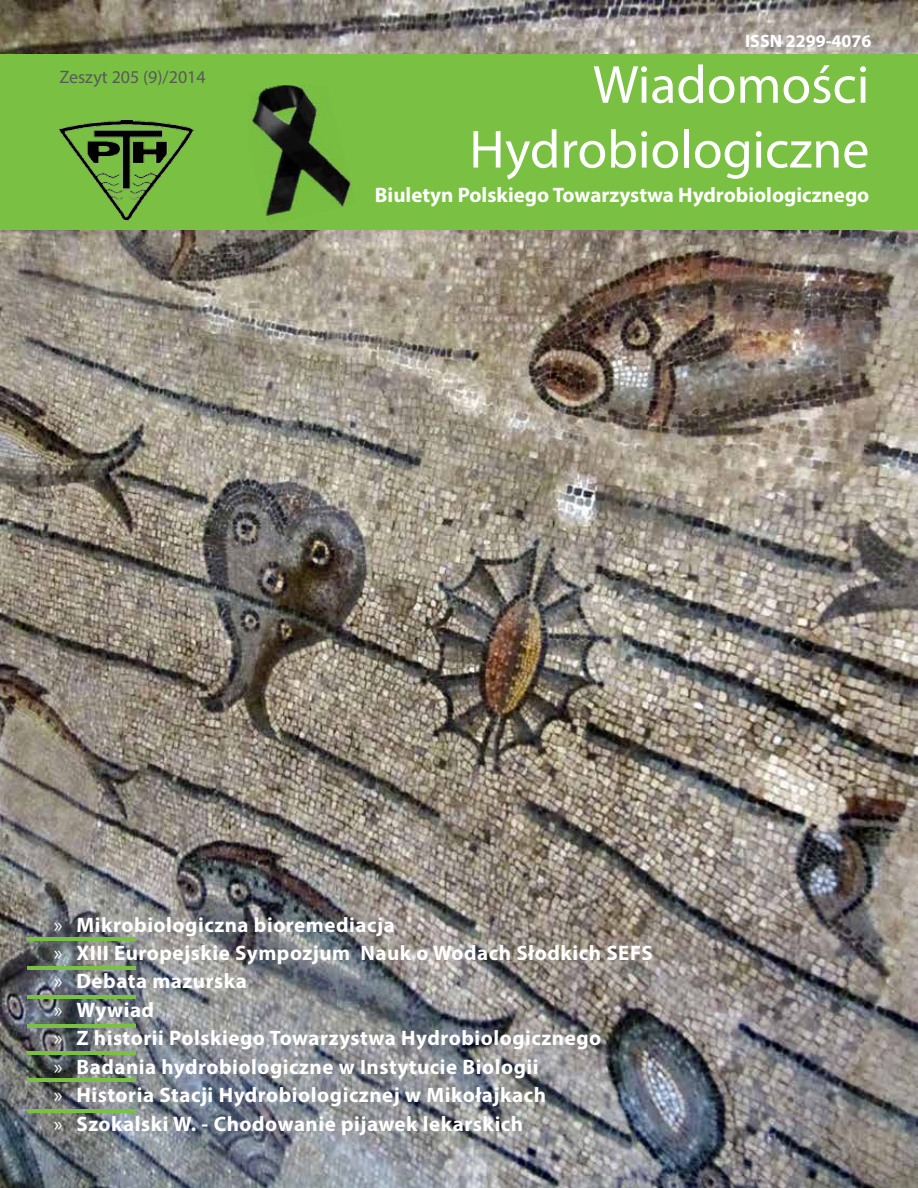
<style>
.page{position:relative;width:918px;height:1188px;background:#fff}
.page>*{position:absolute;margin:0;border:0;box-sizing:border-box;transform-origin:0 0}
.t1{font:54px/64.8px "Myriad Pro";color:#fff;text-align:right}
.t2{font:700 21px/28.5px "Myriad Pro";letter-spacing:.025em;color:#fff}
.t3{font:700 21px "Myriad Pro";color:#fff}
.t4{font:18px "Myriad Pro";color:#58595b}
.t5{font:700 18px "Myriad Pro";color:#fff}
.s1{font-weight:400}
</style>
<div class="page">
<img style="left:0;top:1px;width:918px;height:1187px">
<hr style="left:27px;top:1052px;width:109px;height:3px;background:#7ac143">
<hr style="left:27px;top:1025px;width:109px;height:3px;background:#7ac143">
<hr style="left:27px;top:995px;width:109px;height:3px;background:#7ac143">
<hr style="left:27px;top:966px;width:109px;height:3px;background:#7ac143">
<hr style="left:27px;top:937px;width:109px;height:4px;background:#7ac143">
<hr style="left:27px;top:1079px;width:109px;height:3px;background:#7ac143">
<div style="left:0;top:54px;width:918px;height:176px;background:#7ac143"></div>
<img style="left:59px;top:120px;width:135px;height:101px">
<img style="left:251px;top:85px;width:102px;height:135px">
<hr style="left:27px;top:1109px;width:109px;height:3px;background:#7ac143">
<p class="t4" style="left:59px;top:65px;width:148px">Zeszyt 205 (9)/2014</p>
<p class="t5" style="left:745px;top:29px;width:128px">ISSN 2299-4076</p>
<h1 class="t1" style="left:469px;top:51px;width:402px">Wiadomości<br>Hydrobiologiczne</h1>
<p class="t3" style="left:375px;top:181px;width:496px">Biuletyn Polskiego Towarzystwa Hydrobiologicznego</p>
<p class="t2" style="left:54px;top:910px;width:601px"><span class="s1">»</span> Mikrobiologiczna bioremediacja<br><span class="s1">»</span> XIII Europejskie Sympozjum Nauk o Wodach Słodkich SEFS <span class="s1">»</span> Debata mazurska<br><span class="s1">»</span> Wywiad<br><span class="s1">»</span> Z historii Polskiego Towarzystwa Hydrobiologicznego<br><span class="s1">»</span> Badania hydrobiologiczne w Instytucie Biologii<br><span class="s1">»</span> Historia Stacji Hydrobiologicznej w Mikołajkach<br><span class="s1">»</span> Szokalski W. - Chodowanie pijawek lekarskich</p>
</div>
